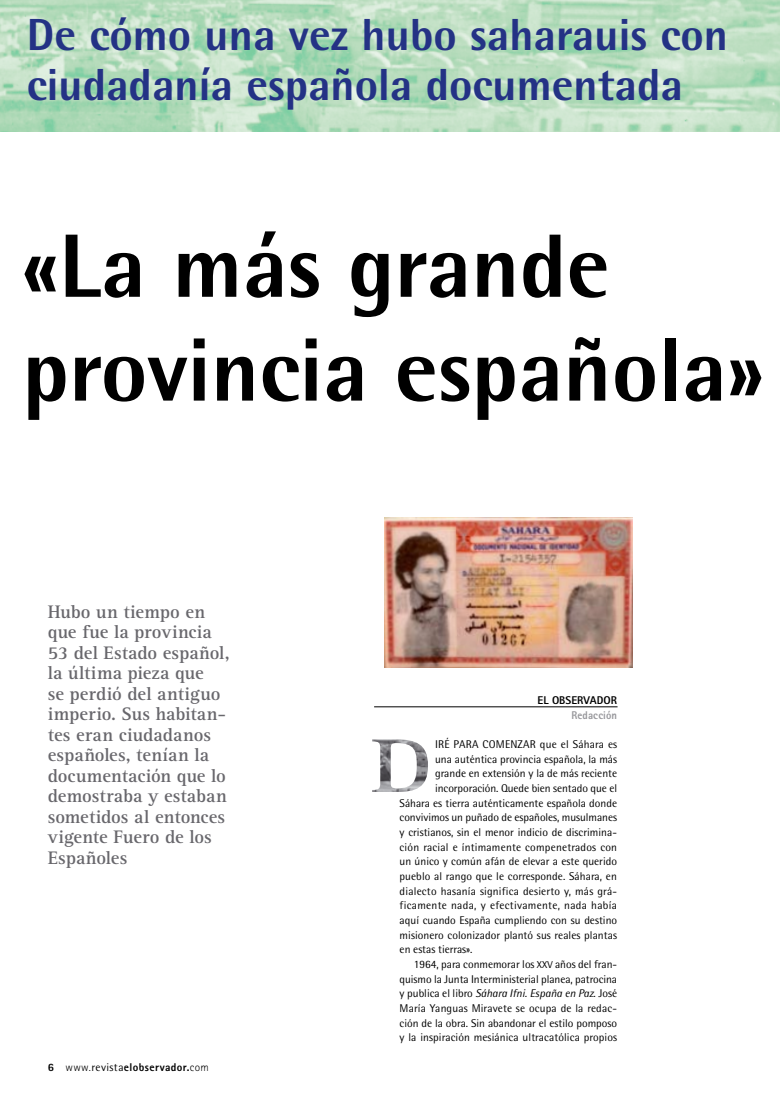
<style>
.page{position:relative;width:780px;height:1099px;background:#fff}
.page>*{position:absolute;margin:0;border:0;box-sizing:border-box;transform-origin:0 0}
.t1{font:800 90px/103.8px "Rotis Semi Sans";color:#000}
.t2{font:800 45px/49.5px "Rotis Semi Sans";color:#243285}
.t3{font:700 18.75px/20.5px "Rotis Serif";color:#68676c}
.t4{font:11.25px "Rotis Semi Sans";color:#000}
.t5{font:11.25px "Rotis Semi Sans";letter-spacing:.02em;color:#000}
.t6{font:italic 11.25px "Rotis Semi Sans";color:#000}
.t7{font:11.25px "Rotis Semi Sans";letter-spacing:.025em;color:#000}
.t8{font:800 11.25px "Rotis Sans Serif";letter-spacing:.03em;color:#000}
.t9{font:800 11.25px "Rotis Sans Serif";color:#000}
.t10{font:800 11.25px "Rotis Sans Serif";letter-spacing:.01em;color:#97979b;scale:.95 1}
.s1{font-weight:300}
.s2{font-family:"Rotis Semi Sans";font-weight:400}
.s3{font-size:10px}
.s4{font-style:normal}
</style>
<div class="page">
<img style="left:0;top:0;width:780px;height:132px">
<hr style="left:374px;top:706px;width:243px;height:1px;background:#000">
<img style="left:385px;top:517px;width:247px;height:150px">
<img style="left:372px;top:739px;width:56px;height:53px">
<h2 class="t2" style="left:27px;top:9px;width:702px">De cómo una vez hubo saharauis con ciudadanía española documentada</h2>
<h1 class="t1" style="left:22px;top:212px;width:742px">«La más grande provincia española»</h1>
<p class="t3" style="left:48px;top:602px;width:183px">Hubo un tiempo en que fue la provincia<br>53 del Estado español, la última pieza que<br>se perdió del antiguo imperio. Sus habitan&shy;tes eran ciudadanos españoles, tenían la documentación que lo demostraba y estaban sometidos al entonces vigente Fuero de los<br>Españoles</p>
<p class="t8" style="left:48px;top:1059px;width:162px">6 <span class="s1">www.</span><span class="s2">revista</span>elobservador.<span class="s1">com</span></p>
<p class="t9" style="left:537px;top:693px;width:81px">EL OBSERVADOR</p>
<p class="t10" style="left:571px;top:707px;width:49px">Redacción</p>
<p class="t4" style="left:435px;top:737px;width:183px">iré para comenzar que el Sáhara es</p>
<p class="t4" style="left:435px;top:752px;width:183px">una auténtica provincia española, la más</p>
<p class="t4" style="left:435px;top:766px;width:183px">grande en extensión y la de más reciente</p>
<p class="t4" style="left:435px;top:781px;width:183px">incorporación. Quede bien sentado que el</p>
<p class="t4" style="left:399px;top:796px;width:219px">Sáhara es tierra auténticamente española donde</p>
<p class="t4" style="left:399px;top:810px;width:219px">convivimos un puñado de españoles, musulmanes</p>
<p class="t4" style="left:399px;top:825px;width:219px">y cristianos, sin el menor indicio de discrimina-</p>
<p class="t5" style="left:399px;top:840px;width:219px">ción racial e íntimamente compenetrados con</p>
<p class="t4" style="left:399px;top:854px;width:219px">un único y común afán de elevar a este querido</p>
<p class="t4" style="left:399px;top:869px;width:219px">pueblo al rango que le corresponde. Sáhara, en</p>
<p class="t5" style="left:399px;top:884px;width:219px">dialecto hasanía significa desierto y, más grá-</p>
<p class="t7" style="left:399px;top:898px;width:219px">ficamente nada, y efectivamente, nada había</p>
<p class="t4" style="left:399px;top:913px;width:219px">aquí cuando España cumpliendo con su destino</p>
<p class="t4" style="left:399px;top:928px;width:219px">misionero colonizador plantó sus reales plantas</p>
<p class="t4" style="left:399px;top:942px;width:74px">en estas tierras».</p>
<p class="t4" style="left:414px;top:957px;width:205px">1964, para conmemorar los <span class="s3">XXV</span> años del fran-</p>
<p class="t4" style="left:399px;top:972px;width:219px">quismo la Junta I nterministerial planea, patrocina</p>
<p class="t6" style="left:399px;top:986px;width:219px"><span class="s4">y publica el libro</span> Sáhara Ifni. España en Paz<span class="s4">. José</span></p>
<p class="t4" style="left:399px;top:1001px;width:219px">María Yanguas M iravete se ocupa de la redac-</p>
<p class="t4" style="left:399px;top:1016px;width:219px">ción de la obra. Sin abandonar el estilo pomposo</p>
<p class="t4" style="left:399px;top:1030px;width:219px">y la inspiración mesiánica ultracatólica propios</p>
</div>
